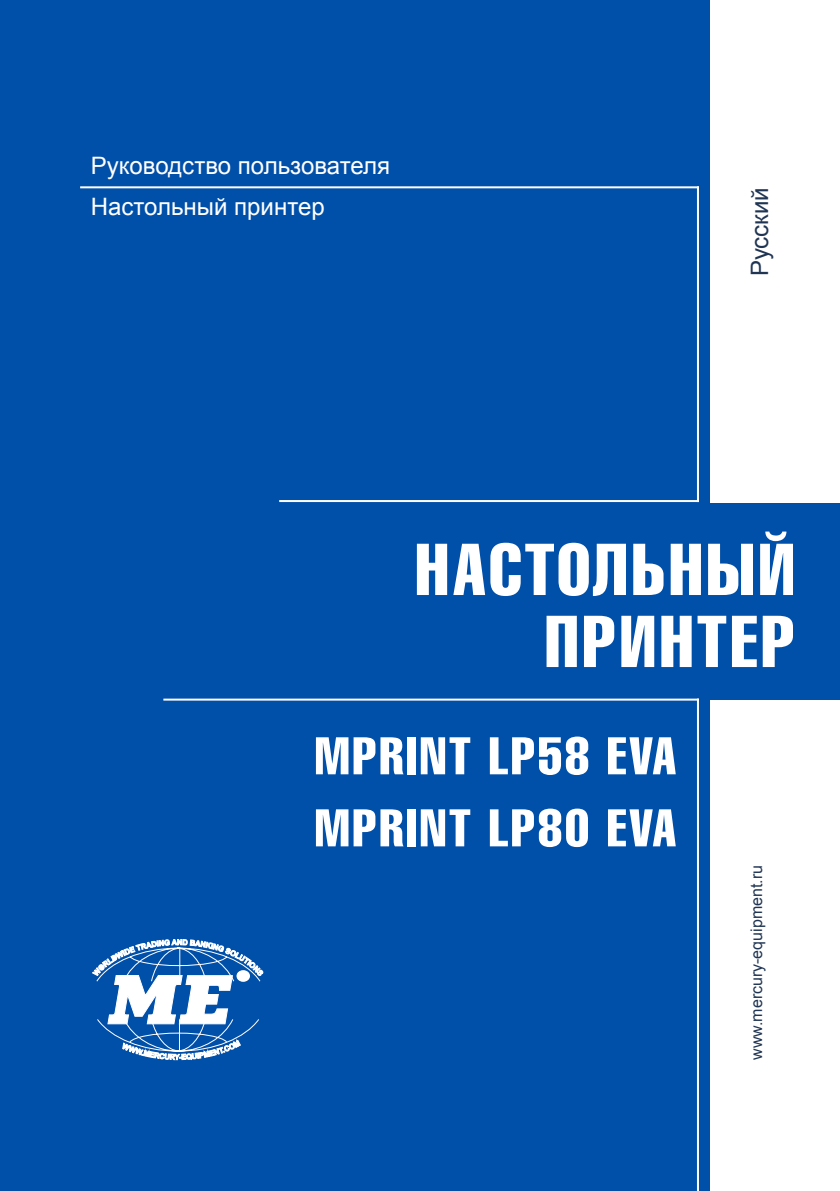
<style>
.page{position:relative;width:840px;height:1191px;background:#fff}
.page>*{position:absolute;margin:0;border:0;box-sizing:border-box;transform-origin:0 0}
.t1{font:72px/72px "AG Letterica Compressed C";letter-spacing:.055em;color:#fff;text-align:right}
.t2{font:52px/72px "AG Letterica Compressed C";letter-spacing:.055em;color:#fff}
.t3{font:24px "Arial";color:#fff}
.t4{font:24px "Arial";color:#203553}
.t5{font:16px "Arial";color:#203553}
</style>
<div class="page">
<div style="left:0;top:0;width:839px;height:1191px;background:#004fa9"></div>
<div style="left:710px;top:701px;width:129px;height:490px;background:#fff"></div>
<div style="left:710px;top:0;width:129px;height:502px;background:#fff"></div>
<svg style="left:92px;top:939px;width:171px;height:122px"></svg>
<hr style="left:80px;top:186px;width:618px;height:2px;background:#fff">
<hr style="left:279px;top:500px;width:419px;height:2px;background:#fff">
<hr style="left:163px;top:698px;width:535px;height:2px;background:#fff">
<hr style="left:696px;top:186px;width:2px;height:316px;background:#fff">
<hr style="left:696px;top:698px;width:2px;height:493px;background:#fff">
<p class="t3" style="left:91px;top:150px;width:300px">Руководство пользователя</p>
<p class="t3" style="left:91px;top:191px;width:235px">Настольный принтер</p>
<p class="t4" style="left:743px;top:276px;width:91px;rotate:-90deg">Русский</p>
<h1 class="t1" style="left:415px;top:533px;width:380px">НАСТОЛЬНЫЙ<br>ПРИНТЕР</h1>
<h2 class="t2" style="left:314px;top:719px;width:363px">MPRINT LP58 EVA<br>MPRINT LP80 EVA</h2>
<p class="t5" style="left:745px;top:1060px;width:196px;rotate:-90deg">www.mercury-equipment.ru</p>
</div>
